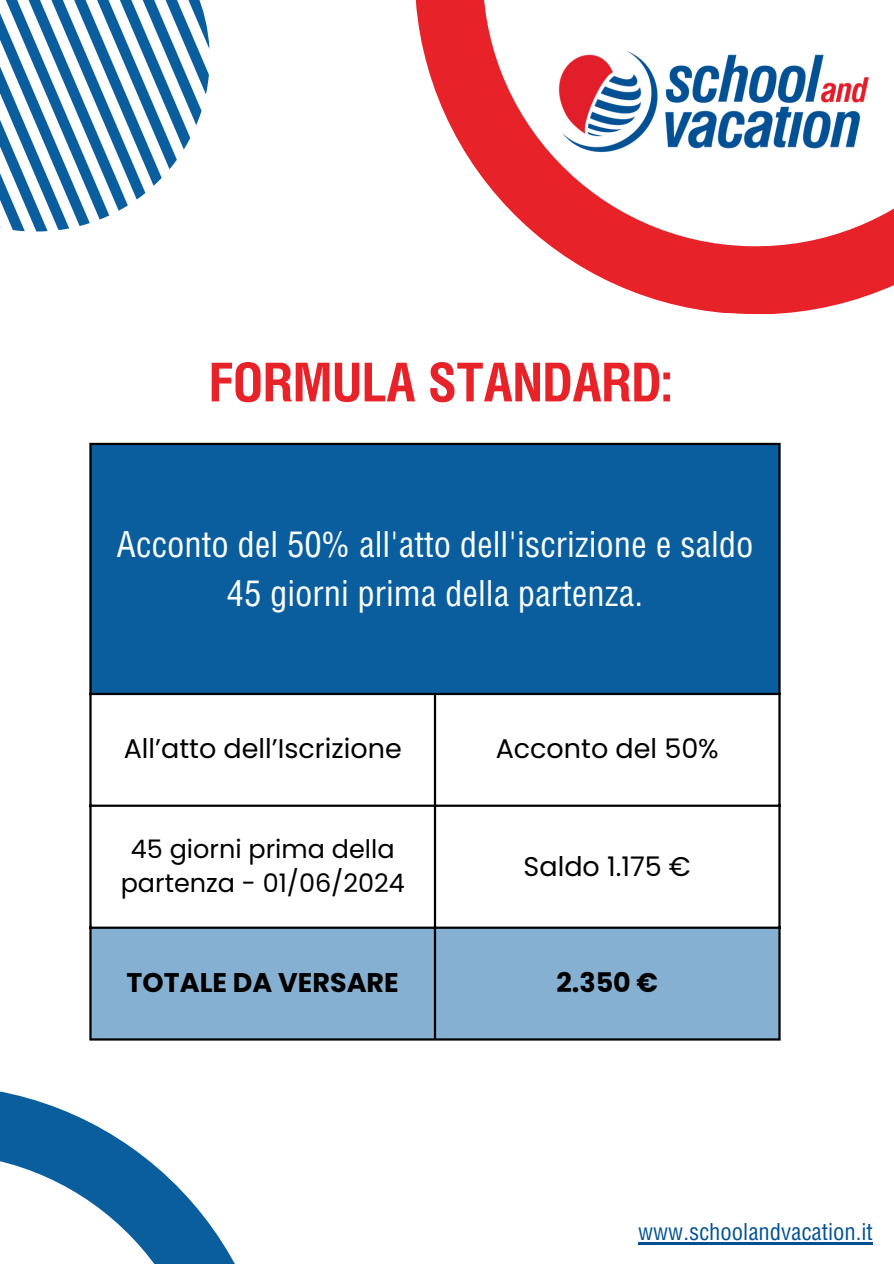
<style>
.page{position:relative;width:894px;height:1264px;background:#fff}
.page>*{position:absolute;margin:0;border:0;box-sizing:border-box;transform-origin:0 0}
.t1{font:700 53.55px "Helios Cond";color:#e72228}
.t2{font:36px/49.5px "Helios Cond";color:#fcfefe;text-align:center}
.t3{font:27px "Poppins";color:#000}
.t4{font:700 27px "Poppins";color:#000}
.t5{font:25.5px/34.8px "Poppins";color:#000;text-align:center}
.t6{font:23.55px "Helios Cond";color:#035194}
</style>
<div class="page">
<svg style="left:415px;top:0;width:478px;height:314px"></svg>
<svg style="left:0;top:0;width:210px;height:232px"></svg>
<img style="left:546px;top:43px;width:330px;height:116px">
<div style="left:90px;top:443px;width:689px;height:251px;background:#0a5e9d"></div>
<div style="left:92px;top:928px;width:686px;height:110px;background:#85b0d1"></div>
<hr style="left:89px;top:445px;width:3px;height:593px;background:#000">
<hr style="left:434px;top:695px;width:2px;height:343px;background:#000">
<hr style="left:778px;top:445px;width:2px;height:593px;background:#000">
<hr style="left:89px;top:443px;width:691px;height:2px;background:#000">
<hr style="left:89px;top:693px;width:691px;height:2px;background:#000">
<hr style="left:89px;top:804px;width:691px;height:2px;background:#000">
<hr style="left:89px;top:926px;width:691px;height:2px;background:#000">
<hr style="left:89px;top:1038px;width:691px;height:2px;background:#000">
<svg style="left:0;top:1091px;width:235px;height:172px"></svg>
<hr style="left:638px;top:1242px;width:234px;height:2px;background:#035194">
<h1 class="t1" style="left:209px;top:346px;width:464px">FORMULA STANDARD:</h1>
<p class="t2" style="left:116px;top:519px;width:638px">Acconto del 50% all'atto dell'iscrizione e saldo<br>45 giorni prima della partenza.</p>
<p class="t3" style="left:124px;top:729px;width:279px">All’atto dell’Iscrizione</p>
<p class="t3" style="left:495px;top:729px;width:224px">Acconto del 50%</p>
<p class="t5" style="left:121px;top:831px;width:285px">45 giorni prima della partenza - 01/06/2024</p>
<p class="t3" style="left:523px;top:847px;width:169px">Saldo 1.175 €</p>
<p class="t4" style="left:127px;top:963px;width:273px">TOTALE DA VERSARE</p>
<p class="t4" style="left:556px;top:963px;width:103px">2.350 €</p>
<p class="t6" style="left:638px;top:1217px;width:236px">www.schoolandvacation.it</p>
</div>
